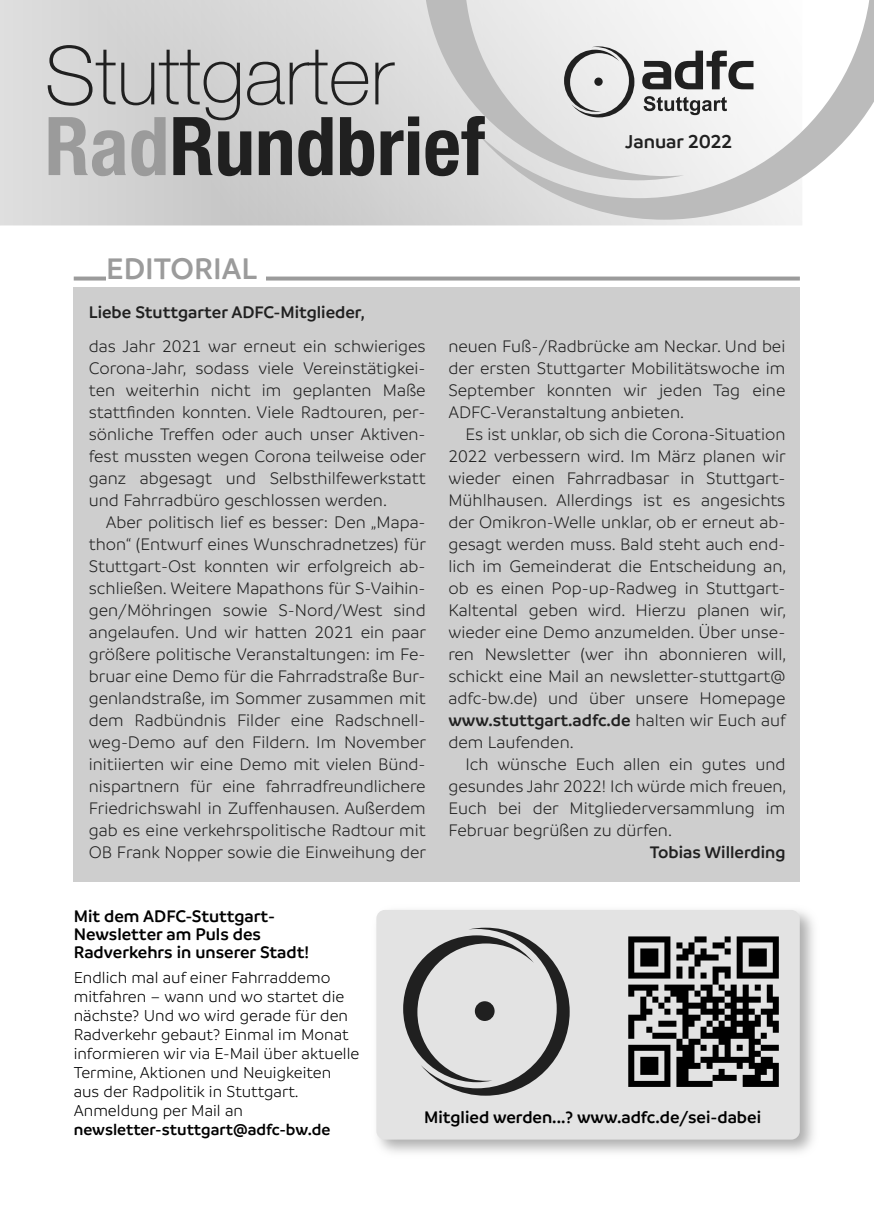
<style>
.page{position:relative;width:874px;height:1225px;background:#fff}
.page>*{position:absolute;margin:0;border:0;box-sizing:border-box;transform-origin:0 0}
.t1{font:600 32px "Branding";color:#9b9b9b}
.t2{font:600 20px "Branding";color:#202020}
.t3{font:300 18px/22px "Branding";color:#202020;text-align:justify}
.t4{font:600 18px/18px "Branding";color:#000}
.t5{font:600 18px "Branding";color:#202020}
.t6{font:300 17px/19px "Branding";color:#000}
.t7{font:600 17px "Branding";color:#000}
.s1{font-weight:600}
</style>
<div class="page">
<svg style="left:423px;top:0;width:51px;height:180px;background:#cdcdcd"></svg>
<svg style="left:474px;top:0;width:400px;height:220px"></svg>
<svg style="left:48px;top:45px;width:371px;height:131px;background:#a6a6a6"></svg>
<svg style="left:425px;top:116px;width:60px;height:60px;background:#7d7d7d"></svg>
<div style="left:74px;top:288px;width:725px;height:594px;background:#cecece"></div>
<img style="left:377px;top:910px;width:437px;height:243px">
<div style="left:376px;top:910px;width:423px;height:230px;background:#e3e3e3;border-radius:9px"></div>
<svg style="left:403px;top:928px;width:166px;height:168px"></svg>
<div style="left:475px;top:1001px;width:19px;height:20px;background:#202020;border-radius:50%"></div>
<svg style="left:628px;top:936px;width:150px;height:151px"></svg>
<svg style="left:76px;top:277px;width:721px;height:4px;background:#a6a6a6"></svg>
<div style="left:106px;top:258px;width:159px;height:23px;background:#fff"></div>
<p class="t2" style="left:625px;top:133px;width:108px">Januar 2022</p>
<h1 class="t1" style="left:106px;top:254px;width:152px">EDITORIAL</h1>
<p class="t5" style="left:89px;top:304px;width:277px">Liebe Stuttgarter ADFC-Mitglieder,</p>
<p class="t3" style="left:89px;top:336px;width:339px">das Jahr 2021 war erneut ein schwieriges Corona-Jahr, sodass viele Vereinstätigkei&shy;ten weiterhin nicht im geplanten Maße stattfinden konnten. Viele Radtouren, per&shy;sönliche Treffen oder auch unser Aktiven&shy;fest mussten wegen Corona teilweise oder ganz abgesagt und Selbsthilfewerkstatt und Fahrradbüro geschlossen werden.</p>
<p class="t3" style="left:89px;top:512px;width:339px;text-indent:17px">Aber politisch lief es besser: Den „Mapa&shy;thon“ (Entwurf eines Wunschradnetzes) für Stuttgart-Ost konnten wir erfolgreich ab&shy;schließen. Weitere Mapathons für S-Vaihin&shy;gen/Möhringen sowie S-Nord/West sind angelaufen. Und wir hatten 2021 ein paar größere politische Veranstaltungen: im Fe&shy;bruar eine Demo für die Fahrradstraße Bur&shy;genlandstraße, im Sommer zusammen mit dem Radbündnis Filder eine Radschnell&shy;weg-Demo auf den Fildern. Im November initiierten wir eine Demo mit vielen Bünd&shy;nispartnern für eine fahrradfreundlichere Friedrichswahl in Zuffenhausen. Außerdem gab es eine verkehrspolitische Radtour mit OB Frank Nopper sowie die Einweihung der</p>
<p class="t3" style="left:448px;top:336px;width:338px">neuen Fuß-/Radbrücke am Neckar. Und bei der ersten Stuttgarter Mobilitätswoche im September konnten wir jeden Tag eine ADFC-Veranstaltung anbieten.</p>
<p class="t3" style="left:448px;top:424px;width:339px;text-indent:17px">Es ist unklar, ob sich die Corona-Situation 2022 verbessern wird. Im März planen wir wieder einen Fahrradbasar in Stuttgart-Mühlhausen. Allerdings ist es angesichts der Omikron-Welle unklar, ob er erneut ab&shy;gesagt werden muss. Bald steht auch end&shy;lich im Gemeinderat die Entscheidung an, ob es einen Pop-up-Radweg in Stuttgart-Kaltental geben wird. Hierzu planen wir, wieder eine Demo anzumelden. Über unse&shy;ren Newsletter (wer ihn abonnieren will, schickt eine Mail an newsletter-stuttgart@ adfc-bw.de) und über unsere Homepage <span class="s1">www.stuttgart.adfc.de</span> halten wir Euch auf dem Laufenden.</p>
<p class="t3" style="left:448px;top:754px;width:339px;text-indent:17px">Ich wünsche Euch allen ein gutes und gesundes Jahr 2022! Ich würde mich freuen, Euch bei der Mitgliederversammlung im Februar begrüßen zu dürfen.</p>
<p class="t5" style="left:650px;top:844px;width:137px">Tobias Willerding</p>
<p class="t4" style="left:74px;top:908px;width:237px">Mit dem ADFC-Stuttgart-<br>Newsletter am Puls des<br>Radverkehrs in unserer Stadt!</p>
<p class="t6" style="left:74px;top:969px;width:287px">Endlich mal auf einer Fahrraddemo mitfahren – wann und wo startet die nächste? Und wo wird gerade für den Radverkehr gebaut? Einmal im Monat informieren wir via E-Mail über aktuelle Termine, Aktionen und Neuigkeiten aus der Radpolitik in Stuttgart.<br>Anmeldung per Mail an</p>
<p class="t7" style="left:74px;top:1122px;width:258px">newsletter-stuttgart@adfc-bw.de</p>
<p class="t4" style="left:424px;top:1109px;width:338px">Mitglied werden...? www.adfc.de/sei-dabei</p>
</div>
